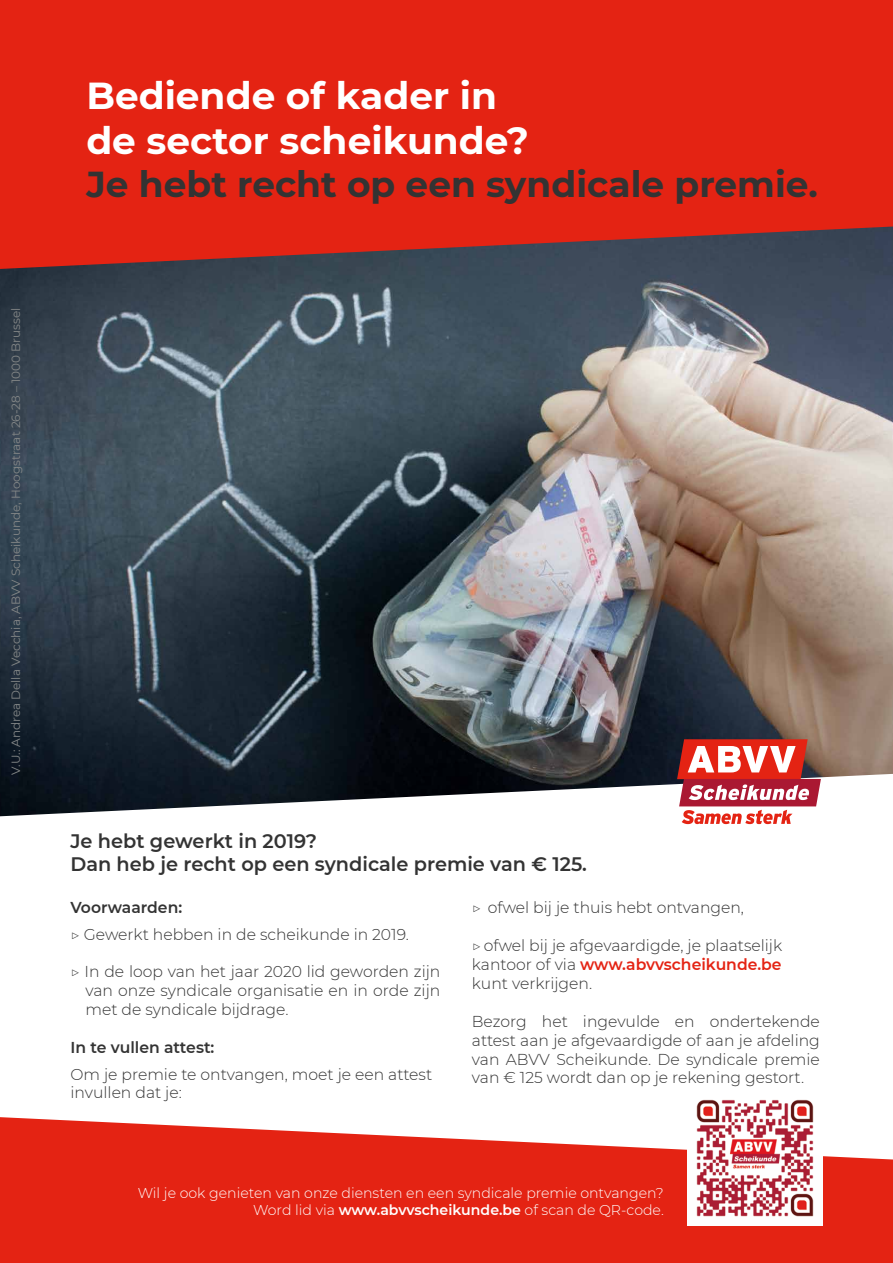
<style>
.page{position:relative;width:893px;height:1263px;background:#fff}
.page>*{position:absolute;margin:0;border:0;box-sizing:border-box;transform-origin:0 0}
.t1{font:700 37.5px/45px "Montserrat";color:#fff}
.t2{font:700 36px "Montserrat";color:#333}
.t3{font:600 19.5px/23.4px "Montserrat";color:#333}
.t4{font:300 15.75px/18.9px "Montserrat";color:#333;text-align:justify}
.t5{font:600 15.75px "Montserrat";color:#333}
.t6{font:300 14.25px/17.1px "Montserrat";color:#fff;text-align:right}
.t7{font:12px "Montserrat";color:#848787}
.s1{font-weight:600;color:#e42313}
.s2{font-weight:600}
</style>
<div class="page">
<img style="left:0;top:269px;width:893px;height:505px">
<svg style="left:0;top:0;width:893px;height:269px;background:#d62518"></svg>
<svg style="left:0;top:774px;width:889px;height:51px"></svg>
<svg style="left:677px;top:739px;width:144px;height:85px"></svg>
<svg style="left:0;top:1117px;width:893px;height:146px;background:#e73e30"></svg>
<img style="left:687px;top:1099px;width:135px;height:126px">
<p class="t7" style="left:8px;top:775px;width:469px;rotate:-90deg">V.U.: Andrea Della Vecchia, ABVV Scheikunde, Hoogstraat 26-28 – 1000 Brussel</p>
<h1 class="t1" style="left:86px;top:71px;width:444px">Bediende of kader in de sector scheikunde?</h1>
<h2 class="t2" style="left:86px;top:159px;width:733px">Je hebt recht op een syndicale premie.</h2>
<p class="t3" style="left:70px;top:828px;width:518px">Je hebt gewerkt in 2019?<br>Dan heb je recht op een syndicale premie van € 125.</p>
<p class="t5" style="left:70px;top:896px;width:113px">Voorwaarden:</p>
<p class="t4" style="left:70px;top:924px;width:340px">▷ Gewerkt hebben in de scheikunde in 2019.</p>
<p class="t4" style="left:85px;top:962px;width:356px;text-indent:-15px">▷ In de loop van het jaar 2020 lid geworden zijn van onze syndicale organisatie en in orde zijn met de syndicale bijdrage.</p>
<p class="t5" style="left:70px;top:1036px;width:145px">In te vullen attest:</p>
<p class="t4" style="left:70px;top:1064px;width:363px">Om je premie te ontvangen, moet je een attest invullen dat je:</p>
<p class="t4" style="left:472px;top:898px;width:274px">▷ ofwel bij je thuis hebt ontvangen,</p>
<p class="t4" style="left:472px;top:935px;width:312px">▷ ofwel bij je afgevaardigde, je plaatselijk kantoor of via <span class="s1">www.abvvscheikunde.be </span>kunt verkrijgen.</p>
<p class="t4" style="left:472px;top:1011px;width:349px">Bezorg het ingevulde en ondertekende attest aan je afgevaardigde of aan je afdeling van ABVV Scheikunde. De syndicale premie van € 125 wordt dan op je rekening gestort.</p>
<p class="t6" style="left:138px;top:1184px;width:528px">Wil je ook genieten van onze diensten en een syndicale premie ontvangen?<br>Word lid via <span class="s2">www.abvvscheikunde.be</span> of scan de QR-code.</p>
</div>
